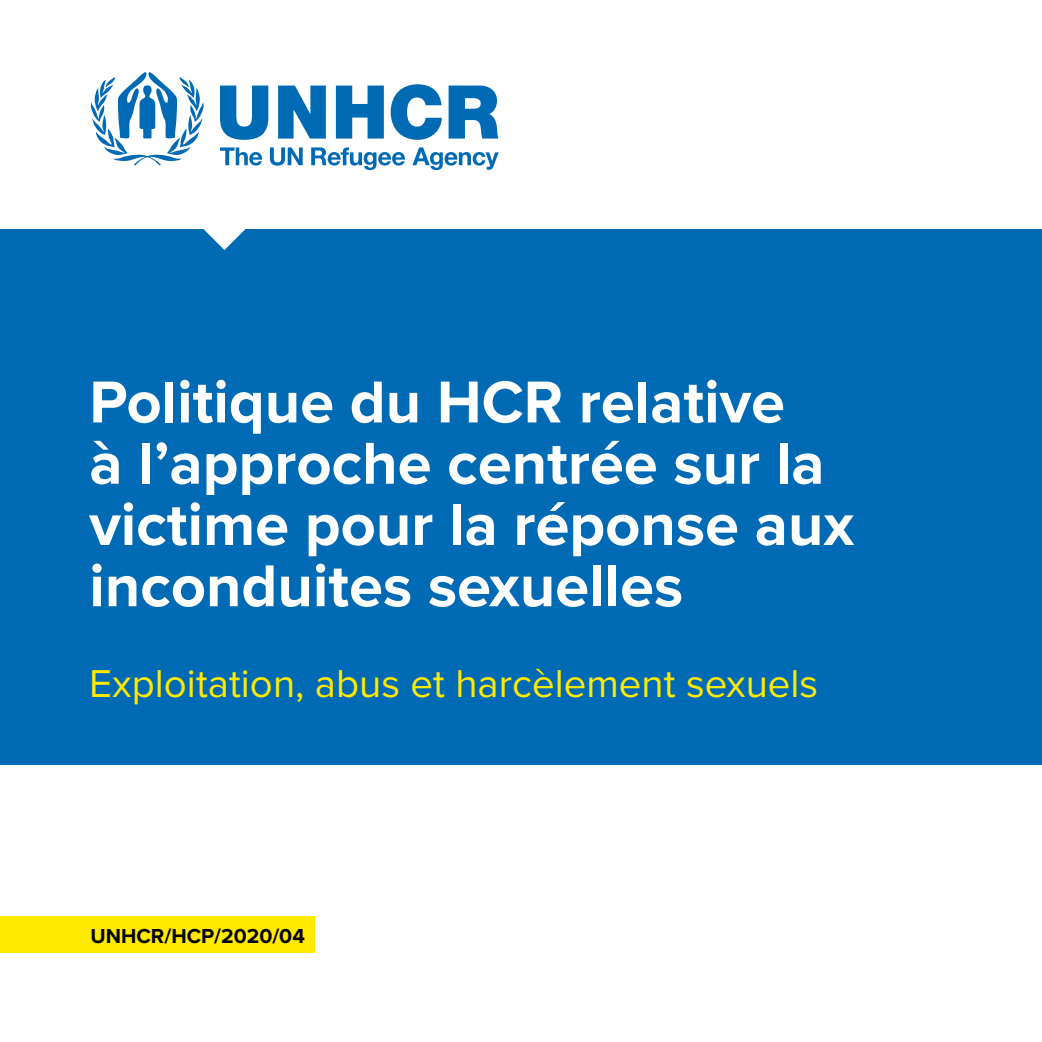
<style>
.page{position:relative;width:1042px;height:1042px;background:#fff}
.page>*{position:absolute;margin:0;border:0;box-sizing:border-box;transform-origin:0 0}
.t1{font:700 61.25px/61.2px "Proxima Nova";color:#fff}
.t2{font:40.25px "Proxima Nova";color:#ffea00}
.t3{font:700 21px "Proxima Nova";color:#000}
</style>
<div class="page">
<div style="left:0;top:229px;width:1042px;height:535px;background:#006ab4"></div>
<svg style="left:90px;top:72px;width:114px;height:93px"></svg>
<svg style="left:220px;top:86px;width:48px;height:54px"></svg>
<svg style="left:278px;top:86px;width:48px;height:53px"></svg>
<svg style="left:336px;top:86px;width:48px;height:53px"></svg>
<svg style="left:391px;top:84px;width:51px;height:56px"></svg>
<svg style="left:448px;top:86px;width:51px;height:53px"></svg>
<svg style="left:220px;top:147px;width:42px;height:19px"></svg>
<svg style="left:270px;top:147px;width:33px;height:19px"></svg>
<svg style="left:311px;top:147px;width:94px;height:23px"></svg>
<svg style="left:412px;top:147px;width:87px;height:23px"></svg>
<svg style="left:203px;top:229px;width:42px;height:21px"></svg>
<div style="left:0;top:916px;width:315px;height:36px;background:#ffea00"></div>
<p class="t1" style="left:89px;top:374px;width:766px">Politique du HCR relative<br>à l’approche centrée sur la victime pour la réponse aux inconduites sexuelles</p>
<p class="t2" style="left:89px;top:660px;width:730px">Exploitation, abus et harcèlement sexuels</p>
<p class="t3" style="left:91px;top:923px;width:216px">UNHCR/HCP/2020/04</p>
</div>
